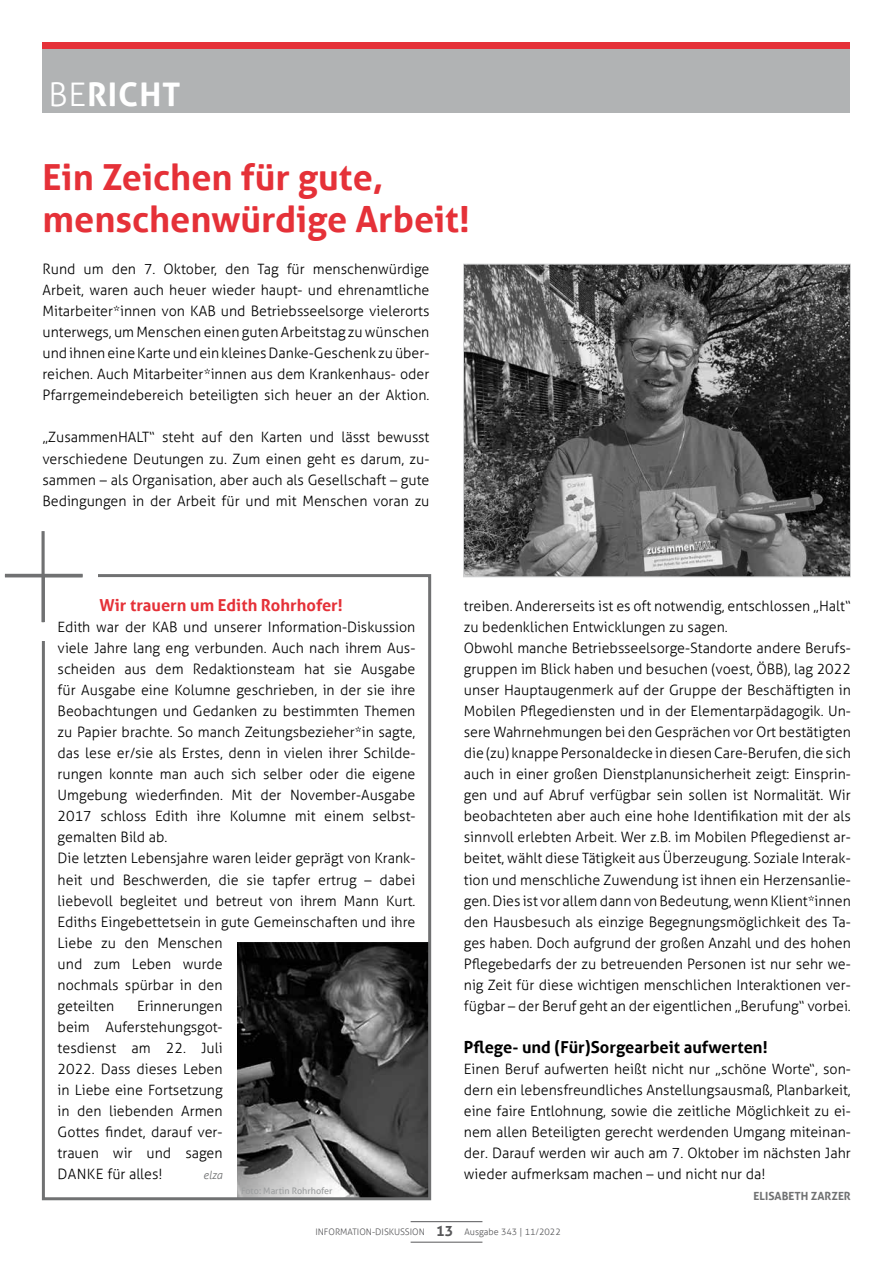
<style>
.page{position:relative;width:893px;height:1263px;background:#fff}
.page>*{position:absolute;margin:0;border:0;box-sizing:border-box;transform-origin:0 0}
.t1{font:700 36px/42.2px "Aller";color:#e53138}
.t2{font:700 32.55px "Aller";letter-spacing:.03em;color:#fff}
.t3{font:700 16.5px "Aller";color:#000}
.t4{font:700 16.5px "Aller";color:#e53138}
.t5{font:300 14.25px/21px "Aller";color:#000;text-align:justify}
.t6{font:700 11.25px "Aller";color:#707172}
.t7{font:italic 300 11.25px "Aller";color:#707172}
.t8{font:300 9px "Aller";color:#58585a}
.t9{font:9px "Aller";color:#9c9e9f}
.s1{font-weight:300}
.s2{font-weight:700;font-size:14.25px}
</style>
<div class="page">
<hr style="left:411px;top:1221px;width:71px;height:1px;background:#58585a">
<hr style="left:411px;top:1242px;width:71px;height:1px;background:#58585a">
<img style="left:465px;top:266px;width:384px;height:309px">
<div style="left:463px;top:264px;width:388px;height:313px;border:1px solid #d0d1d2"></div>
<div style="left:43px;top:49px;width:807px;height:64px;background:#b1b3b4"></div>
<div style="left:43px;top:43px;width:807px;height:6px;background:#e53138"></div>
<img style="left:238px;top:943px;width:189px;height:253px">
<div style="left:42px;top:574px;width:389px;height:626px;border:3px solid #707172"></div>
<div style="left:35px;top:622px;width:12px;height:19px;background:#fff"></div>
<div style="left:82px;top:569px;width:16px;height:14px;background:#fff"></div>
<svg style="left:5px;top:531px;width:78px;height:91px"></svg>
<h2 class="t2" style="left:48px;top:74px;width:134px"><span class="s1">BE</span>RICHT</h2>
<h1 class="t1" style="left:43px;top:156px;width:429px">Ein Zeichen für gute, menschenwürdige Arbeit!</h1>
<p class="t5" style="left:43px;top:259px;width:388px">Rund um den 7. Oktober, den Tag für menschenwürdige Arbeit, waren auch heuer wieder haupt- und ehrenamtliche Mitarbeiter*innen von KAB und Betriebsseelsorge vielerorts unterwegs, um Menschen einen guten Arbeitstag zu wünschen und ihnen eine Karte und ein kleines Danke-Geschenk zu über&shy;reichen. Auch Mitarbeiter*innen aus dem Krankenhaus- oder Pfarrgemeindebereich beteiligten sich heuer an der Aktion.</p>
<p class="t5" style="left:43px;top:427px;width:388px">„ZusammenHALT“ steht auf den Karten und lässt bewusst verschiedene Deutungen zu. Zum einen geht es darum, zu&shy;sammen – als Organisation, aber auch als Gesellschaft – gute Bedingungen in der Arbeit für und mit Menschen voran zu</p>
<p class="t4" style="left:100px;top:595px;width:245px">Wir trauern um Edith Rohrhofer!</p>
<p class="t5" style="left:58px;top:616px;width:359px;text-align:left">Edith war der KAB und unserer Information-Diskussion viele Jahre lang eng verbunden. Auch nach ihrem Aus&shy;scheiden aus dem Redaktionsteam hat sie Ausgabe für Ausgabe eine Kolumne geschrieben, in der sie ihre Beobachtungen und Gedanken zu bestimmten Themen zu Papier brachte. So manch Zeitungsbezieher*in sagte, das lese er/sie als Erstes, denn in vielen ihrer Schilde&shy;rungen konnte man auch sich selber oder die eigene Umgebung wiederfinden. Mit der November-Ausgabe 2017 schloss Edith ihre Kolumne mit einem selbst&shy;gemalten Bild ab.<br>Die letzten Lebensjahre waren leider geprägt von Krank&shy;heit und Beschwerden, die sie tapfer ertrug – dabei liebevoll begleitet und betreut von ihrem Mann Kurt.<br>Ediths Eingebettetsein in gute Gemeinschaften und ihre Liebe zu den Menschen<br>und zum Leben wurde<br>nochmals spürbar in den<br>geteilten</p>
<p class="t5" style="left:58px;top:995px;width:167px;text-indent:79px">Erinnerungen beim Auferstehungsgot&shy;tesdienst am 22. Juli 2022. Dass dieses Leben in Liebe eine Fortsetzung in den liebenden Armen Gottes findet, darauf ver&shy;trauen wir und sagen DANKE für alles!</p>
<p class="t7" style="left:203px;top:1168px;width:21px">elza</p>
<p class="t9" style="left:241px;top:1185px;width:93px">Foto: Martin Rohrhofer</p>
<p class="t5" style="left:464px;top:595px;width:388px;text-align:left">treiben. Andererseits ist es oft notwendig, entschlossen „Halt“ zu bedenklichen Entwicklungen zu sagen.<br>Obwohl manche Betriebsseelsorge-Standorte andere Berufs&shy;gruppen im Blick haben und besuchen (voest, ÖBB), lag 2022 unser Hauptaugenmerk auf der Gruppe der Beschäftigten in Mobilen Pflegediensten und in der Elementarpädagogik. Un&shy;sere Wahrnehmungen bei den Gesprächen vor Ort bestätigten die (zu) knappe Personaldecke in diesen Care-Berufen, die sich auch in einer großen Dienstplanunsicherheit zeigt: Einsprin&shy;gen und auf Abruf verfügbar sein sollen ist Normalität. Wir beobachteten aber auch eine hohe Identifikation mit der als sinnvoll erlebten Arbeit. Wer z.B. im Mobilen Pflegedienst ar&shy;beitet, wählt diese Tätigkeit aus Überzeugung. Soziale Interak&shy;tion und menschliche Zuwendung ist ihnen ein Herzensanlie&shy;gen. Dies ist vor allem dann von Bedeutung, wenn Klient*innen den Hausbesuch als einzige Begegnungsmöglichkeit des Ta&shy;ges haben. Doch aufgrund der großen Anzahl und des hohen Pflegebedarfs der zu betreuenden Personen ist nur sehr we&shy;nig Zeit für diese wichtigen menschlichen Interaktionen ver&shy;fügbar – der Beruf geht an der eigentlichen „Berufung“ vorbei.</p>
<p class="t3" style="left:464px;top:1037px;width:305px">Pflege- und (Für)Sorgearbeit aufwerten!</p>
<p class="t5" style="left:464px;top:1058px;width:388px">Einen Beruf aufwerten heißt nicht nur „schöne Worte“, son&shy;dern ein lebensfreundliches Anstellungsausmaß, Planbarkeit, eine faire Entlohnung, sowie die zeitliche Möglichkeit zu ei&shy;nem allen Beteiligten gerecht werdenden Umgang miteinan&shy;der. Darauf werden wir auch am 7. Oktober im nächsten Jahr wieder aufmerksam machen – und nicht nur da!</p>
<p class="t6" style="left:754px;top:1189px;width:99px">ELISABETH ZARZER</p>
<p class="t8" style="left:315px;top:1226px;width:247px">INFORMATION-DISKUSSION <span class="s2">13</span> Ausgabe 343 | 11/2022</p>
</div>
